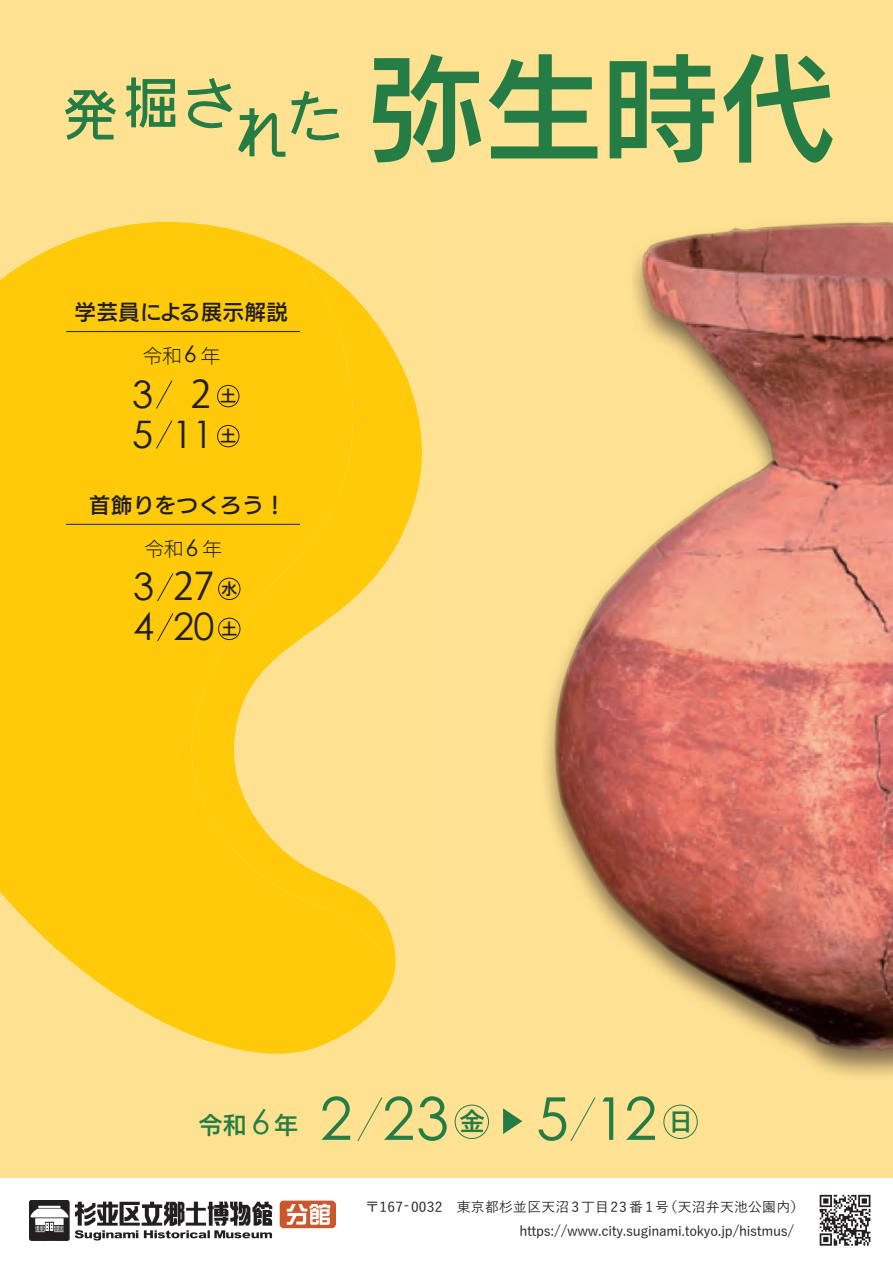
<style>
.page{position:relative;width:893px;height:1263px;background:#fff}
.page>*{position:absolute;margin:0;border:0;box-sizing:border-box;transform-origin:0 0}
.t1{font:114.75px "UD Kakugo Large Pr 6 N DB";color:#257d45}
.t2{font:59.1px "Century Gothic";color:#257d45}
.t3{font:37.95px "Century Gothic";color:#231f20}
.t4{font:37.95px "Koz Go Pr 6 N";color:#231f20}
.t5{font:700 25.5px "Yu Go";color:#257d45}
.t6{font:23.55px "UD Kakugo Large Pr 6 N DB";color:#257d45}
.t7{font:21px "UD Kakugo Large Pr 6 N DB";letter-spacing:.04em;color:#231f20}
.t8{font:18.9px "UD Kakugo Large Pr 6 N L";color:#231f20}
.t9{font:700 16.35px "Yu Go";color:#231f20}
.t10{font:500 13.8px "Yu Go";letter-spacing:-.02em;color:#231f20}
.t11{font:500 13.8px "Yu Go";letter-spacing:.02em;color:#231f20}
.s1{font-family:"Century Gothic";font-size:23.1px}
.s2{font-family:"Koz Go Pr 6 N"}
.s3{font-family:"Century Gothic"}
.s4{font-family:"Century Gothic";font-size:34.2px}
</style>
<div class="page">
<div style="left:0;top:0;width:893px;height:1178px;background:#ffe192"></div>
<img style="left:454px;top:222px;width:439px;height:920px">
<svg style="left:395px;top:353px;width:27px;height:616px"></svg>
<svg style="left:0;top:222px;width:395px;height:832px;fill:#feca0a"></svg>
<svg style="left:820px;top:1195px;width:50px;height:50px"></svg>
<svg style="left:65px;top:90px;width:51px;height:50px"></svg>
<svg style="left:125px;top:77px;width:50px;height:51px"></svg>
<svg style="left:187px;top:78px;width:98px;height:79px"></svg>
<svg style="left:291px;top:91px;width:48px;height:50px"></svg>
<img style="left:279px;top:1200px;width:57px;height:28px">
<img style="left:29px;top:1201px;width:244px;height:40px">
<svg style="left:503px;top:1108px;width:19px;height:26px"></svg>
<div style="left:455px;top:1105px;width:34px;height:34px;border:1px solid #257d45;border-radius:50%"></div>
<svg style="left:357px;top:1097px;width:25px;height:44px"></svg>
<div style="left:217px;top:385px;width:22px;height:22px;border:1px solid #231f20;border-radius:50%"></div>
<svg style="left:156px;top:380px;width:17px;height:29px"></svg>
<div style="left:217px;top:425px;width:22px;height:22px;border:1px solid #231f20;border-radius:50%"></div>
<svg style="left:156px;top:420px;width:17px;height:29px"></svg>
<div style="left:218px;top:578px;width:22px;height:22px;border:1px solid #231f20;border-radius:50%"></div>
<svg style="left:157px;top:573px;width:17px;height:29px"></svg>
<div style="left:218px;top:618px;width:22px;height:22px;border:1px solid #231f20;border-radius:50%"></div>
<svg style="left:157px;top:613px;width:17px;height:29px"></svg>
<div style="left:664px;top:1105px;width:33px;height:34px;border:1px solid #257d45;border-radius:50%"></div>
<svg style="left:570px;top:1097px;width:26px;height:44px"></svg>
<hr style="left:66px;top:331px;width:234px;height:1px;background:#231f20">
<hr style="left:66px;top:524px;width:234px;height:1px;background:#231f20">
<h3 class="t7" style="left:75px;top:301px;width:214px">学芸員による展示解説</h3>
<h3 class="t8" style="left:143px;top:345px;width:78px">令和　<span class="s1">6</span> 年</h3>
<h3 class="t3" style="left:132px;top:371px;width:81px">3 <span class="s2">2</span></h3>
<p class="t9" style="left:220px;top:387px;width:18px">土</p>
<h3 class="t3" style="left:132px;top:411px;width:83px">5 11</h3>
<p class="t9" style="left:220px;top:427px;width:18px">土</p>
<h3 class="t7" style="left:89px;top:493px;width:198px">首飾りをつくろう！</h3>
<h3 class="t8" style="left:145px;top:539px;width:78px">令和　<span class="s1">6</span> 年</h3>
<h3 class="t4" style="left:133px;top:565px;width:83px"><span class="s3">3</span> 27</h3>
<p class="t9" style="left:221px;top:580px;width:18px">水</p>
<h3 class="t3" style="left:133px;top:604px;width:83px">4 20</h3>
<p class="t9" style="left:221px;top:620px;width:18px">土</p>
<h1 class="t1" style="left:369px;top:45px;width:468px">弥生時代</h1>
<h3 class="t6" style="left:199px;top:1112px;width:101px">令和　<span class="s4">6</span> 年</h3>
<h2 class="t2" style="left:320px;top:1082px;width:131px">2 23</h2>
<h3 class="t5" style="left:459px;top:1107px;width:27px">金</h3>
<h2 class="t2" style="left:536px;top:1082px;width:123px">5 12</h2>
<h3 class="t5" style="left:668px;top:1107px;width:27px">日</h3>
<p class="t11" style="left:365px;top:1194px;width:440px">〒167-0032　東京都杉並区天沼3丁目23 番 1号（天沼弁天池公園内）</p>
<p class="t10" style="left:519px;top:1218px;width:276px">https://www.city.suginami.tokyo.jp/histmus/</p>
</div>
